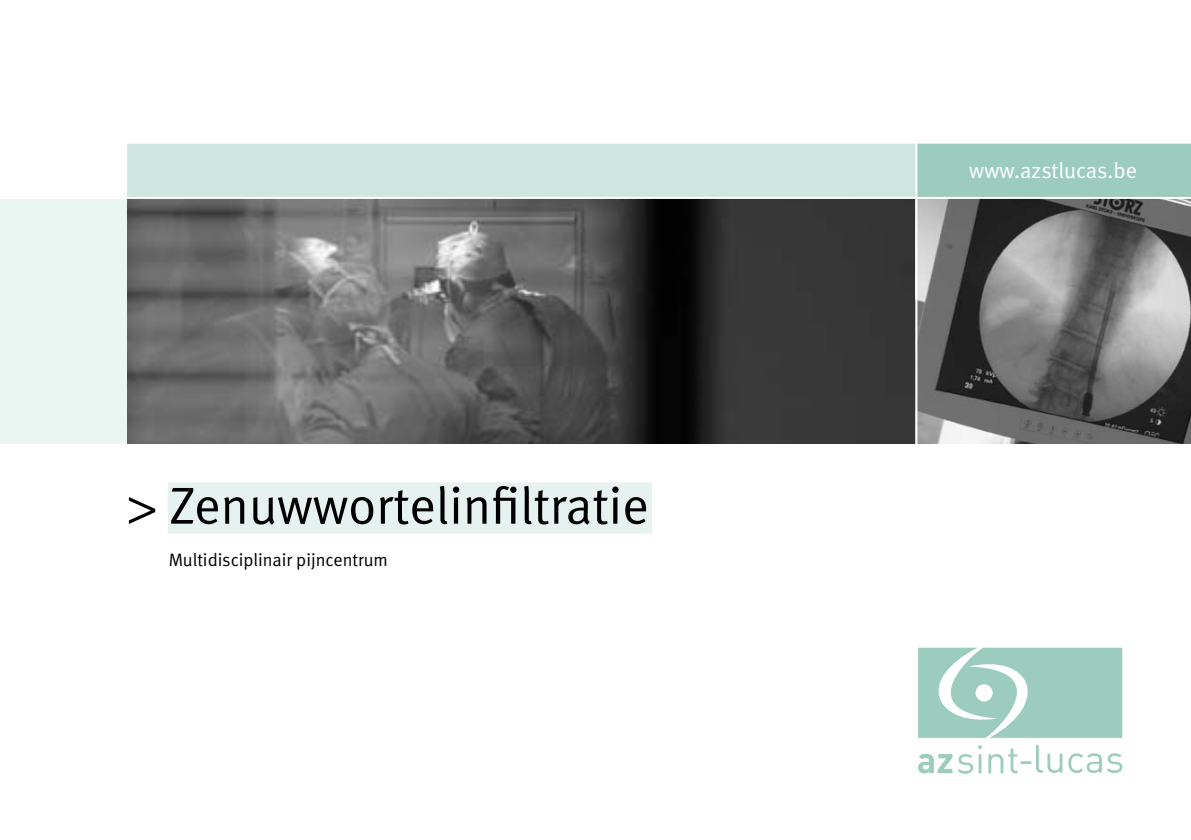
<style>
.page{position:relative;width:1191px;height:840px;background:#fff}
.page>*{position:absolute;margin:0;border:0;box-sizing:border-box;transform-origin:0 0}
.t1{font:52px "Meta Normal";color:#000}
.t2{font:22px "Meta Normal";color:#fff}
.t3{font:18px "Meta Normal";color:#000}
.s1{font-family:"Syntax"}
</style>
<div class="page">
<div style="left:169px;top:483px;width:482px;height:49px;background:#e6f2ef"></div>
<div style="left:168px;top:482px;width:484px;height:51px;border:2px solid #e6f2ef"></div>
<svg style="left:918px;top:647px;width:204px;height:90px;background:#a7d1c5"></svg>
<svg style="left:918px;top:745px;width:204px;height:28px"></svg>
<div style="left:1px;top:199px;width:129px;height:243px;background:#ebf5f2"></div>
<div style="left:0;top:198px;width:131px;height:245px;border:2px solid #ebf5f2"></div>
<div style="left:128px;top:144px;width:788px;height:298px;background:#cee6df"></div>
<img style="left:127px;top:199px;width:1064px;height:244px">
<svg style="left:917px;top:144px;width:274px;height:278px;background:#78817e"></svg>
<hr style="left:0;top:197px;width:1191px;height:2px;background:#fff">
<hr style="left:915px;top:139px;width:2px;height:328px;background:#fff">
<h1 class="t1" style="left:126px;top:475px;width:524px"><span class="s1">&gt;</span> Zenuwwortelinfiltratie</h1>
<p class="t3" style="left:169px;top:549px;width:221px">Multidisciplinair pijncentrum</p>
<p class="t2" style="left:969px;top:157px;width:169px">www.azstlucas.be</p>
</div>
